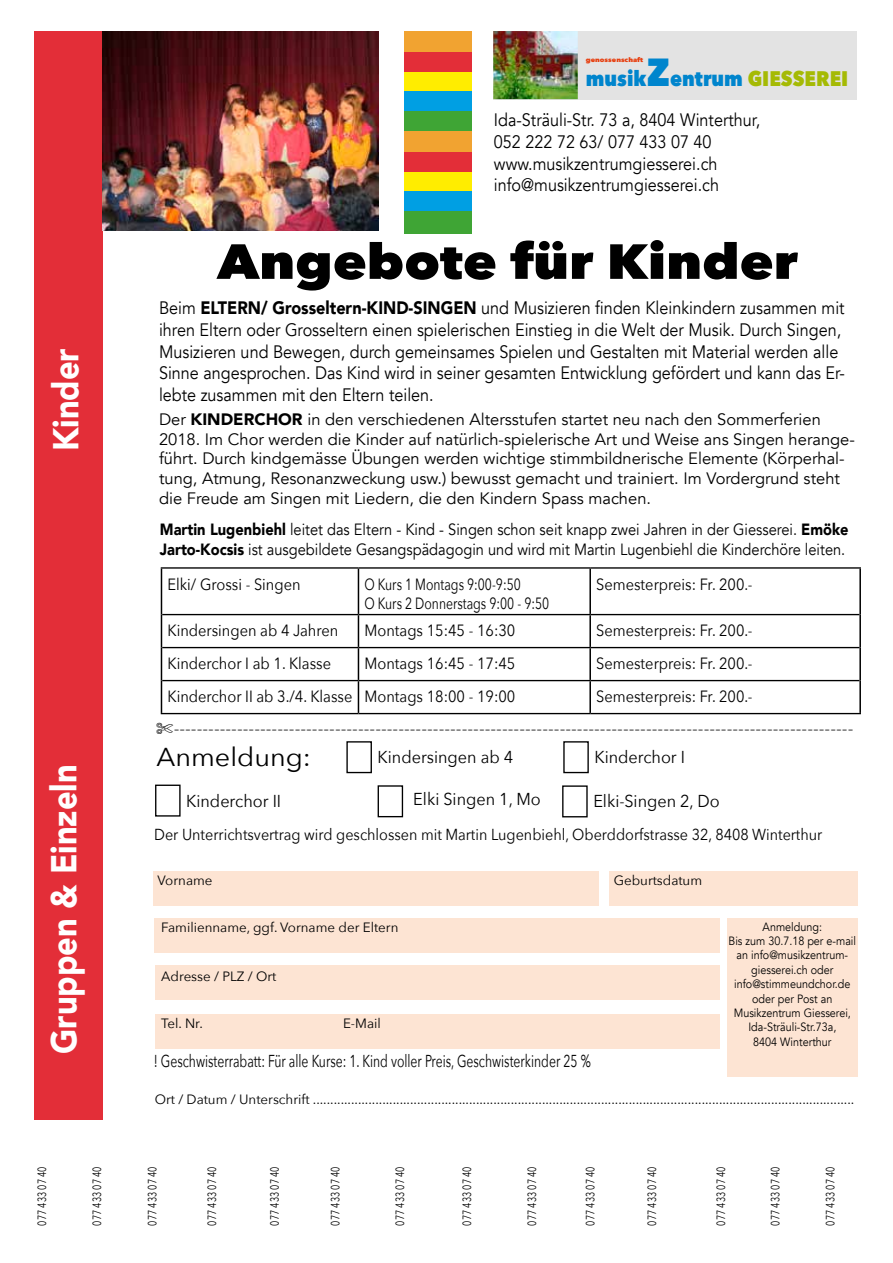
<style>
.page{position:relative;width:893px;height:1263px;background:#fff}
.page>*{position:absolute;margin:0;border:0;box-sizing:border-box;transform-origin:0 0}
.t1{font:800 48.75px "Avenir Next";color:#000;scale:1.11 1}
.t2{font:900 36px "Avenir";color:#fff;scale:.9 1}
.t3{font:25.8px "Avenir Next";color:#000;scale:1.04 1}
.t4{font:800 21px "Avenir Next";color:#0085cd;scale:.91 1}
.t5{font:18px/21.6px "Avenir";color:#000;scale:.9 1}
.t6{font:17.25px "Avenir Next";color:#000;scale:.71 1}
.t7{font:17.25px "Avenir Next";color:#000;scale:.94 1}
.t8{font:16.5px/19.8px "Avenir";color:#000}
.t9{font:16.2px "Avenir Next";color:#000;scale:.9 1}
.t10{font:16.2px/19.5px "Avenir";color:#000;scale:.9 1}
.t11{font:16.2px "Avenir Next";color:#000;scale:1.11 1}
.t12{font:16.2px/19.5px "Avenir Next";color:#000;scale:.75 1}
.t13{font:15.9px "Avenir Next";color:#000;scale:.91 1}
.t14{font:13.5px "Avenir Next";color:#000}
.t15{font:12px/14.4px "Avenir";color:#000;text-align:center;scale:.9 1}
.t16{font:12px "Avenir Next";color:#000;scale:.75 1}
.t17{font:800 6.3px "Avenir Next";color:#e74011;scale:1.12 1}
.s1{font-size:39px}
.s2{color:#a5ba04}
.s3{font-weight:900}
</style>
<div class="page">
<div style="left:493px;top:31px;width:364px;height:68px;background:#e3e3e3"></div>
<img style="left:493px;top:31px;width:85px;height:68px">
<div style="left:404px;top:31px;width:67px;height:20px;background:#f1a331"></div>
<div style="left:404px;top:52px;width:67px;height:20px;background:#e32e38"></div>
<div style="left:404px;top:72px;width:67px;height:19px;background:#ffed00"></div>
<div style="left:404px;top:91px;width:67px;height:20px;background:#009fe3"></div>
<div style="left:404px;top:111px;width:67px;height:19px;background:#3fa535"></div>
<div style="left:404px;top:131px;width:67px;height:21px;background:#f1a331"></div>
<div style="left:404px;top:152px;width:67px;height:20px;background:#e32e38"></div>
<div style="left:404px;top:172px;width:67px;height:20px;background:#ffed00"></div>
<div style="left:404px;top:192px;width:67px;height:19px;background:#009fe3"></div>
<div style="left:404px;top:211px;width:67px;height:23px;background:#3fa535"></div>
<div style="left:34px;top:31px;width:68px;height:1088px;background:#e32e38"></div>
<hr style="left:161px;top:567px;width:197px;height:2px;background:#000">
<hr style="left:358px;top:567px;width:232px;height:2px;background:#000">
<hr style="left:590px;top:567px;width:271px;height:2px;background:#000">
<hr style="left:162px;top:614px;width:196px;height:1px;background:#000">
<hr style="left:358px;top:614px;width:232px;height:1px;background:#000">
<hr style="left:590px;top:614px;width:269px;height:1px;background:#000">
<hr style="left:162px;top:647px;width:196px;height:1px;background:#000">
<hr style="left:358px;top:647px;width:232px;height:1px;background:#000">
<hr style="left:590px;top:647px;width:269px;height:1px;background:#000">
<hr style="left:162px;top:680px;width:196px;height:1px;background:#000">
<hr style="left:358px;top:680px;width:232px;height:1px;background:#000">
<hr style="left:590px;top:680px;width:269px;height:1px;background:#000">
<hr style="left:161px;top:713px;width:197px;height:1px;background:#000">
<hr style="left:358px;top:713px;width:232px;height:1px;background:#000">
<hr style="left:590px;top:713px;width:271px;height:1px;background:#000">
<hr style="left:161px;top:569px;width:1px;height:46px;background:#000">
<hr style="left:358px;top:569px;width:1px;height:45px;background:#000">
<hr style="left:589px;top:569px;width:2px;height:45px;background:#000">
<hr style="left:859px;top:569px;width:2px;height:46px;background:#000">
<hr style="left:161px;top:615px;width:1px;height:33px;background:#000">
<hr style="left:358px;top:615px;width:1px;height:32px;background:#000">
<hr style="left:589px;top:615px;width:2px;height:32px;background:#000">
<hr style="left:859px;top:615px;width:2px;height:33px;background:#000">
<hr style="left:161px;top:648px;width:1px;height:33px;background:#000">
<hr style="left:358px;top:648px;width:1px;height:32px;background:#000">
<hr style="left:589px;top:648px;width:2px;height:32px;background:#000">
<hr style="left:859px;top:648px;width:2px;height:33px;background:#000">
<hr style="left:161px;top:681px;width:1px;height:32px;background:#000">
<hr style="left:358px;top:681px;width:1px;height:32px;background:#000">
<hr style="left:589px;top:681px;width:2px;height:32px;background:#000">
<hr style="left:859px;top:681px;width:2px;height:32px;background:#000">
<div style="left:346px;top:741px;width:26px;height:32px;border:1px solid #000"></div>
<div style="left:563px;top:741px;width:26px;height:32px;border:1px solid #000"></div>
<div style="left:155px;top:784px;width:26px;height:33px;border:1px solid #000"></div>
<div style="left:562px;top:785px;width:26px;height:32px;border:1px solid #000"></div>
<div style="left:153px;top:871px;width:445px;height:34px;background:#fde4d3"></div>
<div style="left:609px;top:871px;width:248px;height:34px;background:#fde4d3"></div>
<div style="left:154px;top:918px;width:566px;height:34px;background:#fde4d3"></div>
<div style="left:154px;top:965px;width:565px;height:34px;background:#fde4d3"></div>
<div style="left:154px;top:1014px;width:565px;height:34px;background:#fde4d3"></div>
<div style="left:378px;top:785px;width:25px;height:32px;border:1px solid #000"></div>
<img style="left:103px;top:31px;width:276px;height:200px">
<div style="left:727px;top:918px;width:130px;height:159px;background:#fde4d3"></div>
<p class="t17" style="left:586px;top:56px;width:52px">genossenschaft</p>
<p class="t4" style="left:586px;top:65px;width:290px">musik<span class="s1">Z</span>entrum <span class="s2">GIESSEREI</span></p>
<p class="t5" style="left:494px;top:110px;width:297px">Ida-Sträuli-Str. 73 a, 8404 Winterthur, 052 222 72 63/ 077 433 07 40 www.musikzentrumgiesserei.ch info@musikzentrumgiesserei.ch</p>
<h2 class="t2" style="left:35px;top:451px;width:116px;rotate:-90deg">Kinder</h2>
<h2 class="t2" style="left:33px;top:1054px;width:323px;rotate:-90deg">Gruppen &amp; Einzeln</h2>
<h1 class="t1" style="left:217px;top:231px;width:524px">Angebote für Kinder</h1>
<p class="t5" style="left:159px;top:298px;width:764px">Beim <span class="s3">ELTERN/ Grosseltern-KIND-SINGEN</span> und Musizieren finden Kleinkindern zusammen mit ihren Eltern oder Grosseltern einen spielerischen Einstieg in die Welt der Musik. Durch Singen, Musizieren und Bewegen, durch gemeinsames Spielen und Gestalten mit Material werden alle Sinne angesprochen. Das Kind wird in seiner gesamten Entwicklung gefördert und kann das Er&shy;lebte zusammen mit den Eltern teilen.</p>
<p class="t8" style="left:159px;top:409px;width:697px">Der <span class="s3">KINDERCHOR</span> in den verschiedenen Altersstufen startet neu nach den Sommerferien 2018. Im Chor werden die Kinder auf natürlich-spielerische Art und Weise ans Singen herange&shy;führt. Durch kindgemässe Übungen werden wichtige stimmbildnerische Elemente (Körperhal&shy;tung, Atmung, Resonanzweckung usw.) bewusst gemacht und trainiert. Im Vordergrund steht die Freude am Singen mit Liedern, die den Kindern Spass machen.</p>
<p class="t10" style="left:160px;top:520px;width:767px"><span class="s3">Martin Lugenbiehl</span> leitet das Eltern - Kind - Singen schon seit knapp zwei Jahren in der Giesserei. <span class="s3">Emöke<br>Jarto-Kocsis</span> ist ausgebildete Gesangspädagogin und wird mit Martin Lugenbiehl die Kinderchöre leiten.</p>
<p class="t9" style="left:167px;top:570px;width:149px">Elki/ Grossi - Singen</p>
<p class="t12" style="left:364px;top:573px;width:248px">O Kurs 1 Montags 9:00-9:50<br>O Kurs 2 Donnerstags 9:00 - 9:50</p>
<p class="t9" style="left:596px;top:570px;width:175px">Semesterpreis: Fr. 200.-</p>
<p class="t9" style="left:167px;top:617px;width:191px">Kindersingen ab 4 Jahren</p>
<p class="t9" style="left:364px;top:617px;width:169px">Montags 15:45 - 16:30</p>
<p class="t9" style="left:596px;top:617px;width:175px">Semesterpreis: Fr. 200.-</p>
<p class="t9" style="left:167px;top:650px;width:183px">Kinderchor I ab 1. Klasse</p>
<p class="t9" style="left:364px;top:650px;width:169px">Montags 16:45 - 17:45</p>
<p class="t9" style="left:596px;top:650px;width:175px">Semesterpreis: Fr. 200.-</p>
<p class="t9" style="left:167px;top:683px;width:388px">Kinderchor II ab 3./4. Klasse Montags 18:00 - 19:00</p>
<p class="t9" style="left:596px;top:683px;width:175px">Semesterpreis: Fr. 200.-</p>
<p class="t11" style="left:174px;top:714px;width:614px">----------------------------------------------------------------------------------------------------------------------</p>
<h3 class="t3" style="left:156px;top:735px;width:150px">Anmeldung:</h3>
<p class="t7" style="left:378px;top:743px;width:146px">Kindersingen ab 4</p>
<p class="t7" style="left:594px;top:743px;width:98px">Kinderchor I</p>
<p class="t7" style="left:186px;top:786px;width:102px">Kinderchor II</p>
<p class="t7" style="left:413px;top:784px;width:137px">Elki Singen 1, Mo</p>
<p class="t7" style="left:593px;top:787px;width:136px">Elki-Singen 2, Do</p>
<p class="t13" style="left:154px;top:821px;width:736px">Der Unterrichtsvertrag wird geschlossen mit Martin Lugenbiehl, Oberddorfstrasse 32, 8408 Winterthur</p>
<p class="t14" style="left:158px;top:869px;width:57px">Vorname</p>
<p class="t14" style="left:614px;top:869px;width:90px">Geburtsdatum</p>
<p class="t14" style="left:161px;top:915px;width:239px">Familienname, ggf. Vorname der Eltern</p>
<p class="t14" style="left:161px;top:965px;width:117px">Adresse / PLZ / Ort</p>
<p class="t14" style="left:161px;top:1011px;width:43px">Tel. Nr.</p>
<p class="t14" style="left:343px;top:1011px;width:39px">E-Mail</p>
<p class="t6" style="left:154px;top:1046px;width:617px">! Geschwisterrabatt: Für alle Kurse: 1. Kind voller Preis, Geschwisterkinder 25 %</p>
<p class="t15" style="left:728px;top:919px;width:143px">Anmeldung:<br>Bis zum 30.7.18 per e-mail an info@musikzentrum&shy;giesserei.ch oder info@stimmeundchor.de oder per Post an<br>Musikzentrum Giesserei,<br>Ida-Sträuli-Str.73a,<br>8404 Winterthur</p>
<p class="t14" style="left:155px;top:1088px;width:701px">Ort / Datum / Unterschrift ............................................................................................................................................................</p>
<p class="t16" style="left:32px;top:1225px;width:80px;rotate:-90deg">077 433 07 40</p>
<p class="t16" style="left:87px;top:1225px;width:80px;rotate:-90deg">077 433 07 40</p>
<p class="t16" style="left:142px;top:1225px;width:80px;rotate:-90deg">077 433 07 40</p>
<p class="t16" style="left:202px;top:1225px;width:80px;rotate:-90deg">077 433 07 40</p>
<p class="t16" style="left:264px;top:1225px;width:80px;rotate:-90deg">077 433 07 40</p>
<p class="t16" style="left:325px;top:1225px;width:80px;rotate:-90deg">077 433 07 40</p>
<p class="t16" style="left:390px;top:1225px;width:80px;rotate:-90deg">077 433 07 40</p>
<p class="t16" style="left:457px;top:1225px;width:80px;rotate:-90deg">077 433 07 40</p>
<p class="t16" style="left:522px;top:1225px;width:80px;rotate:-90deg">077 433 07 40</p>
<p class="t16" style="left:580px;top:1225px;width:80px;rotate:-90deg">077 433 07 40</p>
<p class="t16" style="left:642px;top:1225px;width:80px;rotate:-90deg">077 433 07 40</p>
<p class="t16" style="left:711px;top:1225px;width:80px;rotate:-90deg">077 433 07 40</p>
<p class="t16" style="left:765px;top:1225px;width:80px;rotate:-90deg">077 433 07 40</p>
<p class="t16" style="left:820px;top:1225px;width:80px;rotate:-90deg">077 433 07 40</p>
</div>
